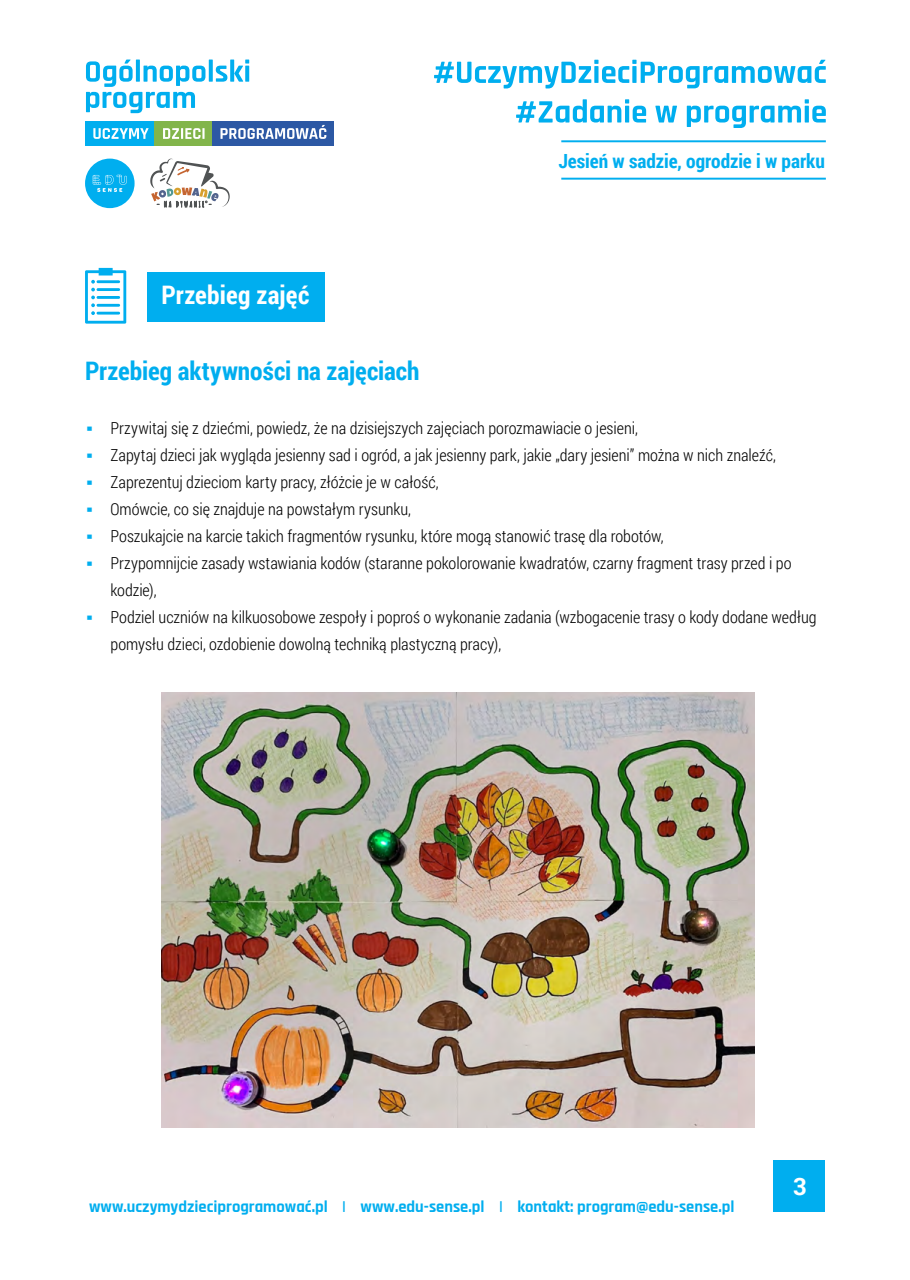
<style>
.page{position:relative;width:910px;height:1280px;background:#fff}
.page>*{position:absolute;margin:0;border:0;box-sizing:border-box;transform-origin:0 0}
.t1{font:700 25.5px "Roboto Condensed";color:#00aeef}
.t2{font:700 25.5px "Roboto Condensed";letter-spacing:.01em;color:#fff}
.t3{font:700 24px "Roboto";color:#fff}
.t4{font:700 19.5px "Roboto Condensed";color:#00aeef}
.t5{font:300 16.5px "Roboto Condensed";letter-spacing:-.005em;color:#000}
.t6{font:700 16.5px "Rajdhani";color:#00aeef}
.s1{font-weight:700;font-size:33px;color:#00aeef}
</style>
<div class="page">
<div style="left:774px;top:1161px;width:51px;height:51px;background:#00aeef"></div>
<svg style="left:85px;top:268px;width:41px;height:56px"></svg>
<div style="left:147px;top:272px;width:178px;height:50px;background:#00aeef"></div>
<img style="left:161px;top:693px;width:593px;height:435px">
<svg style="left:209px;top:60px;width:4px;height:22px"></svg>
<svg style="left:216px;top:60px;width:33px;height:22px"></svg>
<svg style="left:86px;top:60px;width:119px;height:53px"></svg>
<div style="left:85px;top:121px;width:70px;height:24px;background:#00aeef"></div>
<svg style="left:93px;top:128px;width:56px;height:11px"></svg>
<div style="left:155px;top:121px;width:57px;height:24px;background:#82b54b"></div>
<svg style="left:163px;top:128px;width:42px;height:11px"></svg>
<div style="left:212px;top:121px;width:121px;height:24px;background:#2c58a4"></div>
<svg style="left:220px;top:125px;width:106px;height:14px"></svg>
<div style="left:85px;top:159px;width:50px;height:49px;background:#00aeef;border-radius:50%"></div>
<svg style="left:93px;top:175px;width:34px;height:17px"></svg>
<svg style="left:150px;top:159px;width:80px;height:49px"></svg>
<svg style="left:434px;top:60px;width:392px;height:28px"></svg>
<svg style="left:516px;top:99px;width:130px;height:24px"></svg>
<svg style="left:655px;top:106px;width:22px;height:17px"></svg>
<svg style="left:687px;top:99px;width:139px;height:29px"></svg>
<hr style="left:561px;top:140px;width:265px;height:2px;background:#00aeef">
<hr style="left:561px;top:178px;width:265px;height:2px;background:#00aeef">
<h1 class="t2" style="left:161px;top:277px;width:149px">Przebieg zajęć</h1>
<p class="t4" style="left:558px;top:147px;width:268px">Jesień w sadzie, ogrodzie i w parku</p>
<h1 class="t1" style="left:85px;top:353px;width:336px">Przebieg aktywności na zajęciach</h1>
<p class="t5" style="left:85px;top:416px;width:554px"><span class="s1">·</span> Przywitaj się z dziećmi, powiedz, że na dzisiejszych zajęciach porozmawiacie o jesieni,</p>
<p class="t5" style="left:85px;top:443px;width:692px"><span class="s1">·</span> Zapytaj dzieci jak wygląda jesienny sad i ogród, a jak jesienny park, jakie „dary jesieni” można w nich znaleźć,</p>
<p class="t5" style="left:85px;top:470px;width:355px"><span class="s1">·</span> Zaprezentuj dzieciom karty pracy, złóżcie je w całość,</p>
<p class="t5" style="left:85px;top:497px;width:328px"><span class="s1">·</span> Omówcie, co się znajduje na powstałym rysunku,</p>
<p class="t5" style="left:85px;top:524px;width:580px"><span class="s1">·</span> Poszukajcie na karcie takich fragmentów rysunku, które mogą stanowić trasę dla robotów,</p>
<p class="t5" style="left:85px;top:551px;width:708px"><span class="s1">·</span> Przypomnijcie zasady wstawiania kodów (staranne pokolorowanie kwadratów, czarny fragment trasy przed i po</p>
<p class="t5" style="left:111px;top:578px;width:47px">kodzie),</p>
<p class="t5" style="left:85px;top:605px;width:733px"><span class="s1">·</span> Podziel uczniów na kilkuosobowe zespoły i poproś o wykonanie zadania (wzbogacenie trasy o kody dodane według</p>
<p class="t5" style="left:111px;top:632px;width:392px">pomysłu dzieci, ozdobienie dowolną techniką plastyczną pracy),</p>
<p class="t6" style="left:89px;top:1196px;width:647px">www.uczymydzieciprogramować.pl | www.edu-sense.pl | kontakt: program@edu-sense.pl</p>
<h2 class="t3" style="left:793px;top:1170px;width:15px">3</h2>
</div>
